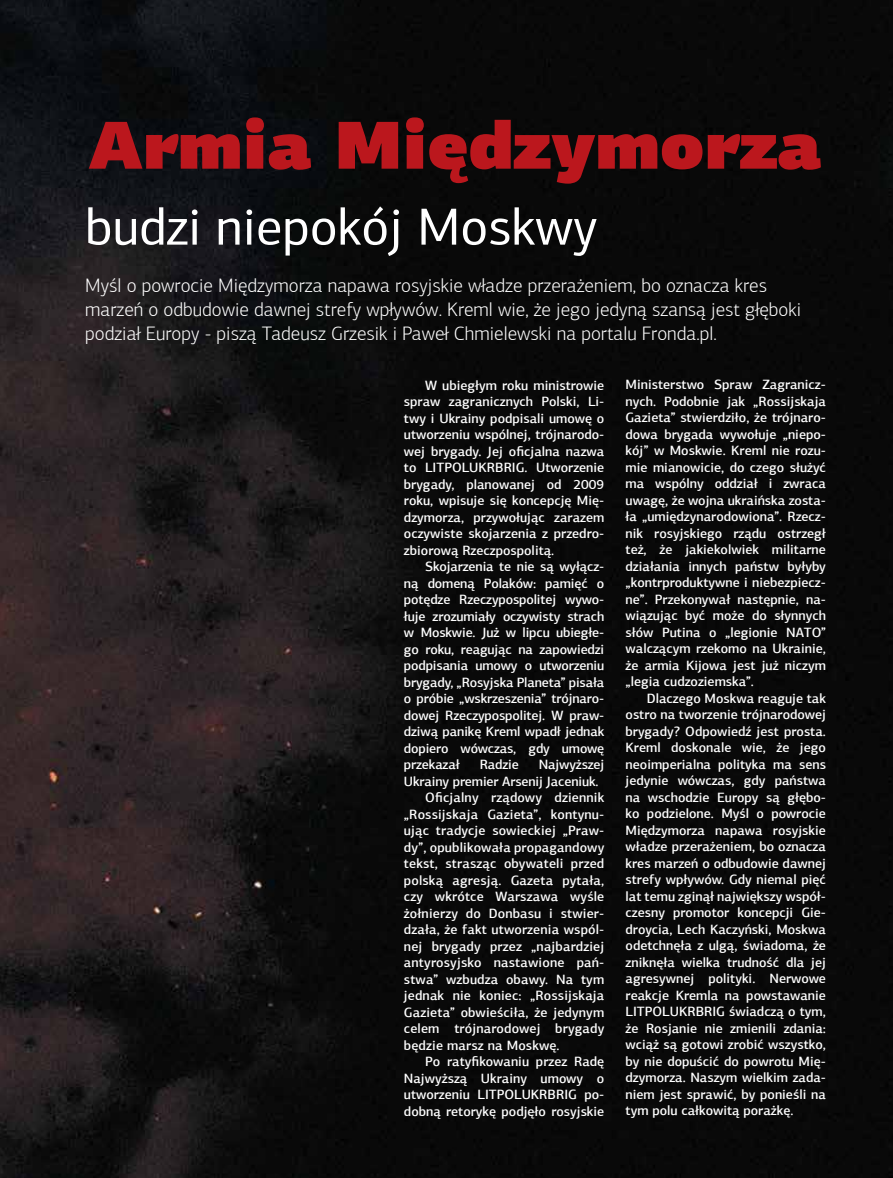
<style>
.page{position:relative;width:893px;height:1178px;background:#fff}
.page>*{position:absolute;margin:0;border:0;box-sizing:border-box;transform-origin:0 0}
.t1{font:900 67.5px "PF Agora Sans Pro";color:#bb171d}
.t2{font:52.5px "PF Agora Sans Pro";color:#fff}
.t3{font:300 19.5px/24px "PF Agora Sans Pro";color:#fff}
.t4{font:500 13.5px/16.5px "PF Agora Sans Pro";letter-spacing:.01em;color:#fff;text-align:justify}
.t5{font:500 13.5px "PF Agora Sans Pro";letter-spacing:-.01em;color:#fff}
</style>
<div class="page">
<img style="left:0;top:0;width:893px;height:1178px">
<h1 class="t1" style="left:88px;top:99px;width:735px">Armia Międzymorza</h1>
<h2 class="t2" style="left:85px;top:195px;width:513px">budzi niepokój Moskwy</h2>
<p class="t3" style="left:85px;top:273px;width:717px">Myśl o powrocie Międzymorza napawa rosyjskie władze przerażeniem, bo oznacza kres marzeń o odbudowie dawnej strefy wpływów. Kreml wie, że jego jedyną szansą jest głęboki podział Europy - piszą Tadeusz Grzesik i Paweł Chmielewski na portalu Fronda.pl.</p>
<p class="t4" style="left:404px;top:377px;width:202px;text-indent:21px">W ubiegłym roku ministrowie spraw zagranicznych Polski, Li&shy;twy i Ukrainy podpisali umowę o utworzeniu wspólnej, trójnarodo&shy;wej brygady. Jej oficjalna nazwa to LITPOLUKRBRIG. Utworzenie brygady, planowanej od 2009 roku, wpisuje się koncepcję Mię&shy;dzymorza, przywołując zarazem oczywiste skojarzenia z przedro&shy;zbiorową Rzeczpospolitą.</p>
<p class="t4" style="left:404px;top:558px;width:202px;text-indent:21px">Skojarzenia te nie są wyłącz&shy;ną domeną Polaków: pamięć o potędze Rzeczypospolitej wywo&shy;łuje zrozumiały oczywisty strach w Moskwie. Już w lipcu ubiegłe&shy;go roku, reagując na zapowiedzi podpisania umowy o utworzeniu brygady, „Rosyjska Planeta” pisała o próbie „wskrzeszenia” trójnaro&shy;dowej Rzeczypospolitej. W praw&shy;dziwą panikę Kreml wpadł jednak dopiero wówczas, gdy umowę przekazał</p>
<p class="t4" style="left:480px;top:756px;width:41px">Radzie</p>
<p class="t5" style="left:539px;top:756px;width:67px">Najwyższej</p>
<p class="t5" style="left:404px;top:773px;width:196px">Ukrainy premier Arsenij Jaceniuk.</p>
<p class="t4" style="left:425px;top:789px;width:181px">Oficjalny rządowy dziennik</p>
<p class="t4" style="left:404px;top:806px;width:202px">„Rossijskaja Gazieta”, kontynu-</p>
<p class="t4" style="left:404px;top:822px;width:202px">ując tradycje sowieckiej „Praw-</p>
<p class="t4" style="left:404px;top:839px;width:202px">dy”, opublikowała propagandowy</p>
<p class="t4" style="left:404px;top:855px;width:202px">tekst, strasząc obywateli przed</p>
<p class="t4" style="left:404px;top:872px;width:202px">polską agresją. Gazeta pytała,</p>
<p class="t4" style="left:404px;top:888px;width:202px">czy wkrótce Warszawa wyśle</p>
<p class="t4" style="left:404px;top:905px;width:202px">żołnierzy do Donbasu i stwier-</p>
<p class="t4" style="left:404px;top:921px;width:202px">dzała, że fakt utworzenia wspól-</p>
<p class="t4" style="left:404px;top:938px;width:202px">nej brygady przez „najbardziej</p>
<p class="t4" style="left:404px;top:954px;width:202px">antyrosyjsko nastawione pań-</p>
<p class="t4" style="left:404px;top:971px;width:202px">stwa” wzbudza obawy. Na tym</p>
<p class="t4" style="left:404px;top:987px;width:202px">jednak nie koniec: „Rossijskaja</p>
<p class="t4" style="left:404px;top:1003px;width:202px">Gazieta” obwieściła, że jedynym</p>
<p class="t4" style="left:404px;top:1020px;width:202px">celem trójnarodowej brygady</p>
<p class="t4" style="left:404px;top:1036px;width:157px">będzie marsz na Moskwę.</p>
<p class="t4" style="left:425px;top:1053px;width:181px">Po ratyfikowaniu przez Radę</p>
<p class="t4" style="left:404px;top:1069px;width:202px">Najwyższą Ukrainy umowy o</p>
<p class="t4" style="left:404px;top:1086px;width:202px">utworzeniu LITPOLUKRBRIG po-</p>
<p class="t4" style="left:404px;top:1102px;width:202px">dobną retorykę podjęło rosyjskie</p>
<p class="t4" style="left:626px;top:376px;width:202px">Ministerstwo Spraw Zagranicz&shy;nych. Podobnie jak „Rossijskaja Gazieta” stwierdziło, że trójnaro&shy;dowa brygada wywołuje „niepo&shy;kój” w Moskwie. Kreml nie rozu&shy;mie mianowicie, do czego służyć ma wspólny oddział i zwraca uwagę, że wojna ukraińska zosta&shy;ła „umiędzynarodowiona”. Rzecz&shy;nik rosyjskiego rządu ostrzegł też, że jakiekolwiek militarne działania innych państw byłyby „kontrproduktywne i niebezpiecz&shy;ne”. Przekonywał następnie, na&shy;wiązując być może do słynnych słów Putina o „legionie NATO” walczącym rzekomo na Ukrainie, że armia Kijowa jest już niczym „legia cudzoziemska”.</p>
<p class="t4" style="left:626px;top:690px;width:202px;text-indent:21px">Dlaczego Moskwa reaguje tak ostro na tworzenie trójnarodowej brygady? Odpowiedź jest prosta.<br>Kreml doskonale wie, że jego neoimperialna polityka ma sens jedynie wówczas, gdy państwa na wschodzie Europy są głębo&shy;ko podzielone. Myśl o powrocie Międzymorza napawa rosyjskie władze przerażeniem, bo oznacza kres marzeń o odbudowie dawnej strefy wpływów. Gdy niemal pięć lat temu zginął największy współ&shy;czesny promotor koncepcji Gie&shy;droycia, Lech Kaczyński, Moskwa odetchnęła z ulgą, świadoma, że zniknęła wielka trudność dla jej agresywnej polityki. Nerwowe reakcje Kremla na powstawanie LITPOLUKRBRIG świadczą o tym, że Rosjanie nie zmienili zdania: wciąż są gotowi zrobić wszystko, by nie dopuścić do powrotu Mię&shy;dzymorza. Naszym wielkim zada&shy;niem jest sprawić, by ponieśli na tym polu całkowitą porażkę.</p>
</div>
